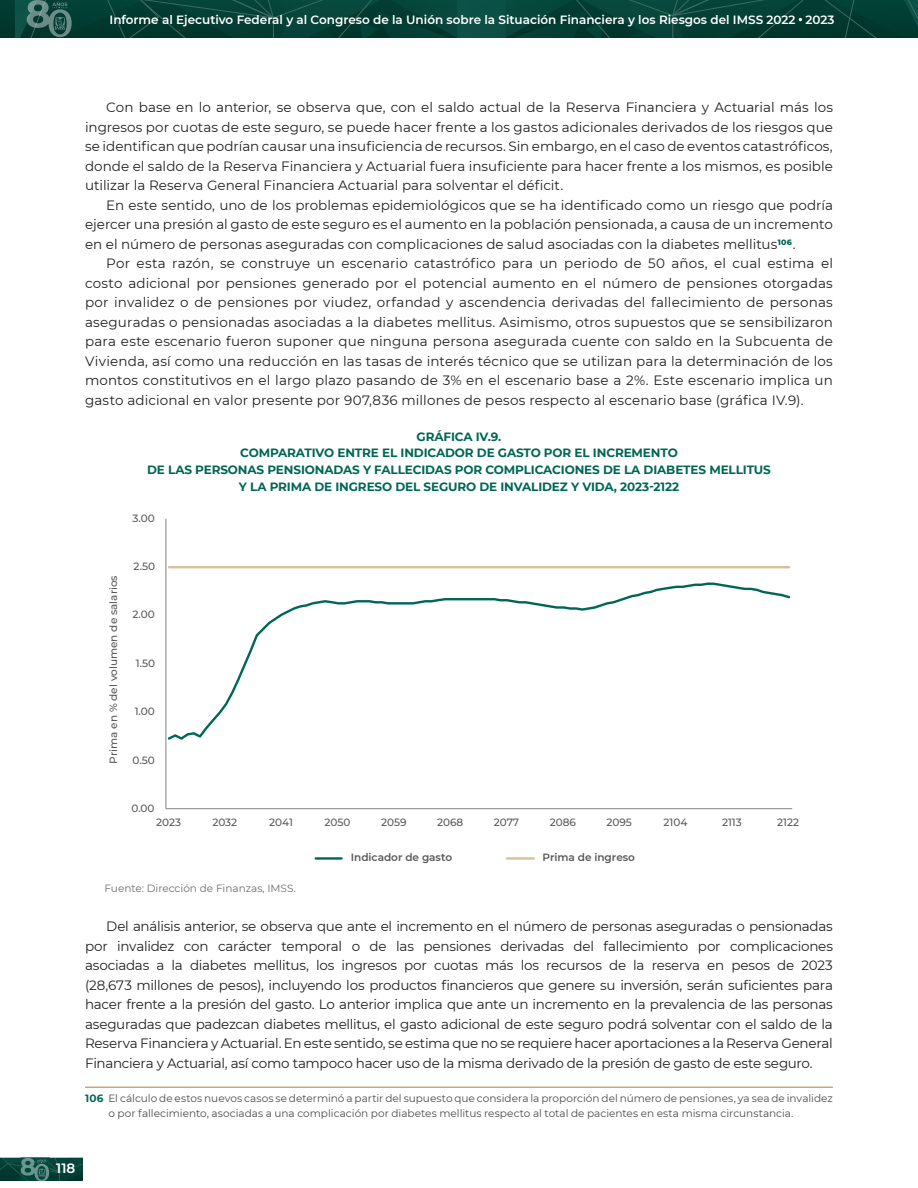
<style>
.page{position:relative;width:918px;height:1188px;background:#fff}
.page>*{position:absolute;margin:0;border:0;box-sizing:border-box;transform-origin:0 0}
.Txt_mon_9_Regular_co{font:13.5px/19.5px "Montserrat";color:#231f20;text-align:justify}
.t1{font:600 13.5px "Montserrat";color:#fff}
.Cuadro_I_I_y_Grafica{font:700 12px/16.5px "Montserrat";letter-spacing:-.01em;color:#006756;text-align:center}
.t2{font:600 12px "Montserrat";color:#fff}
.llamadas_txt_2022{font:10.5px/15px "Montserrat";color:#4b4c4d}
.t3{font:500 10.5px "Montserrat";color:#57585a}
.llamdas_cuadros_y_gr{font:10.5px "Montserrat";color:#6c6d70}
.t4{font:600 10.5px "Montserrat";color:#57585a}
.s1{font-weight:700;color:#006756}
</style>
<div class="page">
<svg style="left:0;top:1158px;width:82px;height:22px;background:#175046"></svg>
<svg style="left:15px;top:0;width:903px;height:37px;background:#084238"></svg>
<hr style="left:166px;top:519px;width:1px;height:290px;background:#808285">
<hr style="left:166px;top:808px;width:626px;height:1px;background:#808285">
<svg style="left:166px;top:581px;width:625px;height:161px"></svg>
<hr style="left:169px;top:566px;width:620px;height:2px;background:#d6c19c">
<hr style="left:316px;top:857px;width:26px;height:3px;background:#006756">
<hr style="left:507px;top:857px;width:27px;height:3px;background:#d6c19c">
<hr style="left:85px;top:1087px;width:748px;height:1px;background:#b28d5c">
<p class="t2" style="left:110px;top:11px;width:726px">Informe al Ejecutivo Federal y al Congreso de la Unión sobre la Situación Financiera y los Riesgos del IMSS 2022 2023</p>
<p class="Txt_mon_9_Regular_co" style="left:85px;top:97px;width:749px;text-indent:21px">Con base en lo anterior, se observa que, con el saldo actual de la Reserva Financiera y Actuarial más los ingresos por cuotas de este seguro, se puede hacer frente a los gastos adicionales derivados de los riesgos que se identifican que podrían causar una insuficiencia de recursos. Sin embargo, en el caso de eventos catastróficos, donde el saldo de la Reserva Financiera y Actuarial fuera insuficiente para hacer frente a los mismos, es posible utilizar la Reserva General Financiera Actuarial para solventar el déficit.</p>
<p class="Txt_mon_9_Regular_co" style="left:85px;top:195px;width:749px;text-indent:21px">En este sentido, uno de los problemas epidemiológicos que se ha identificado como un riesgo que podría ejercer una presión al gasto de este seguro es el aumento en la población pensionada, a causa de un incremento en el número de personas aseguradas con complicaciones de salud asociadas con la diabetes mellitus<sup>106</sup>.</p>
<p class="Txt_mon_9_Regular_co" style="left:85px;top:253px;width:749px;text-indent:21px">Por esta razón, se construye un escenario catastrófico para un periodo de 50 años, el cual estima el costo adicional por pensiones generado por el potencial aumento en el número de pensiones otorgadas por invalidez o de pensiones por viudez, orfandad y ascendencia derivadas del fallecimiento de personas aseguradas o pensionadas asociadas a la diabetes mellitus. Asimismo, otros supuestos que se sensibilizaron para este escenario fueron suponer que ninguna persona asegurada cuente con saldo en la Subcuenta de Vivienda, así como una reducción en las tasas de interés técnico que se utilizan para la determinación de los montos constitutivos en el largo plazo pasando de 3% en el escenario base a 2%. Este escenario implica un gasto adicional en valor presente por 907,836 millones de pesos respecto al escenario base (gráfica IV.9).</p>
<p class="Cuadro_I_I_y_Grafica" style="left:417px;top:428px;width:86px">GRÁFICA IV.9.</p>
<p class="Cuadro_I_I_y_Grafica" style="left:147px;top:444px;width:625px">COMPARATIVO ENTRE EL INDICADOR DE GASTO POR EL INCREMENTO<br>DE LAS PERSONAS PENSIONADAS Y FALLECIDAS POR COMPLICACIONES DE LA DIABETES MELLITUS<br>Y LA PRIMA DE INGRESO DEL SEGURO DE INVALIDEZ Y VIDA, 2023-2122</p>
<p class="t3" style="left:133px;top:511px;width:24px">3.00</p>
<p class="t3" style="left:106px;top:764px;width:190px;rotate:-90deg">Prima en % del volumen de salarios</p>
<p class="t3" style="left:134px;top:559px;width:23px">2.50</p>
<p class="t3" style="left:132px;top:607px;width:24px">2.00</p>
<p class="t3" style="left:136px;top:656px;width:21px">1.50</p>
<p class="t3" style="left:135px;top:704px;width:22px">1.00</p>
<p class="t3" style="left:133px;top:753px;width:24px">0.50</p>
<p class="t3" style="left:131px;top:801px;width:25px">0.00</p>
<p class="t3" style="left:156px;top:815px;width:27px">2023</p>
<p class="t3" style="left:212px;top:815px;width:26px">2032</p>
<p class="t3" style="left:269px;top:815px;width:25px">2041</p>
<p class="t3" style="left:325px;top:815px;width:28px">2050</p>
<p class="t3" style="left:381px;top:815px;width:27px">2059</p>
<p class="t3" style="left:437px;top:815px;width:28px">2068</p>
<p class="t3" style="left:494px;top:815px;width:27px">2077</p>
<p class="t3" style="left:550px;top:815px;width:28px">2086</p>
<p class="t3" style="left:606px;top:815px;width:27px">2095</p>
<p class="t3" style="left:664px;top:815px;width:25px">2104</p>
<p class="t3" style="left:722px;top:815px;width:21px">2113</p>
<p class="t3" style="left:777px;top:815px;width:23px">2122</p>
<p class="t4" style="left:351px;top:850px;width:103px">Indicador de gasto</p>
<p class="t4" style="left:542px;top:850px;width:94px">Prima de ingreso</p>
<p class="llamdas_cuadros_y_gr" style="left:105px;top:882px;width:193px">Fuente: Dirección de Finanzas, IMSS.</p>
<p class="Txt_mon_9_Regular_co" style="left:85px;top:916px;width:749px;text-indent:21px">Del análisis anterior, se observa que ante el incremento en el número de personas aseguradas o pensionadas por invalidez con carácter temporal o de las pensiones derivadas del fallecimiento por complicaciones asociadas a la diabetes mellitus, los ingresos por cuotas más los recursos de la reserva en pesos de 2023 (28,673 millones de pesos), incluyendo los productos financieros que genere su inversión, serán suficientes para hacer frente a la presión del gasto. Lo anterior implica que ante un incremento en la prevalencia de las personas aseguradas que padezcan diabetes mellitus, el gasto adicional de este seguro podrá solventar con el saldo de la Reserva Financiera y Actuarial. En este sentido, se estima que no se requiere hacer aportaciones a la Reserva General Financiera y Actuarial, así como tampoco hacer uso de la misma derivado de la presión de gasto de este seguro.</p>
<p class="llamadas_txt_2022" style="left:108px;top:1091px;width:726px;text-indent:-23px"><span class="s1">106</span> El cálculo de estos nuevos casos se determinó a partir del supuesto que considera la proporción del número de pensiones, ya sea de invalidez o por fallecimiento, asociadas a una complicación por diabetes mellitus respecto al total de pacientes en esta misma circunstancia.</p>
<p class="t1" style="left:56px;top:1159px;width:21px">118</p>
</div>
